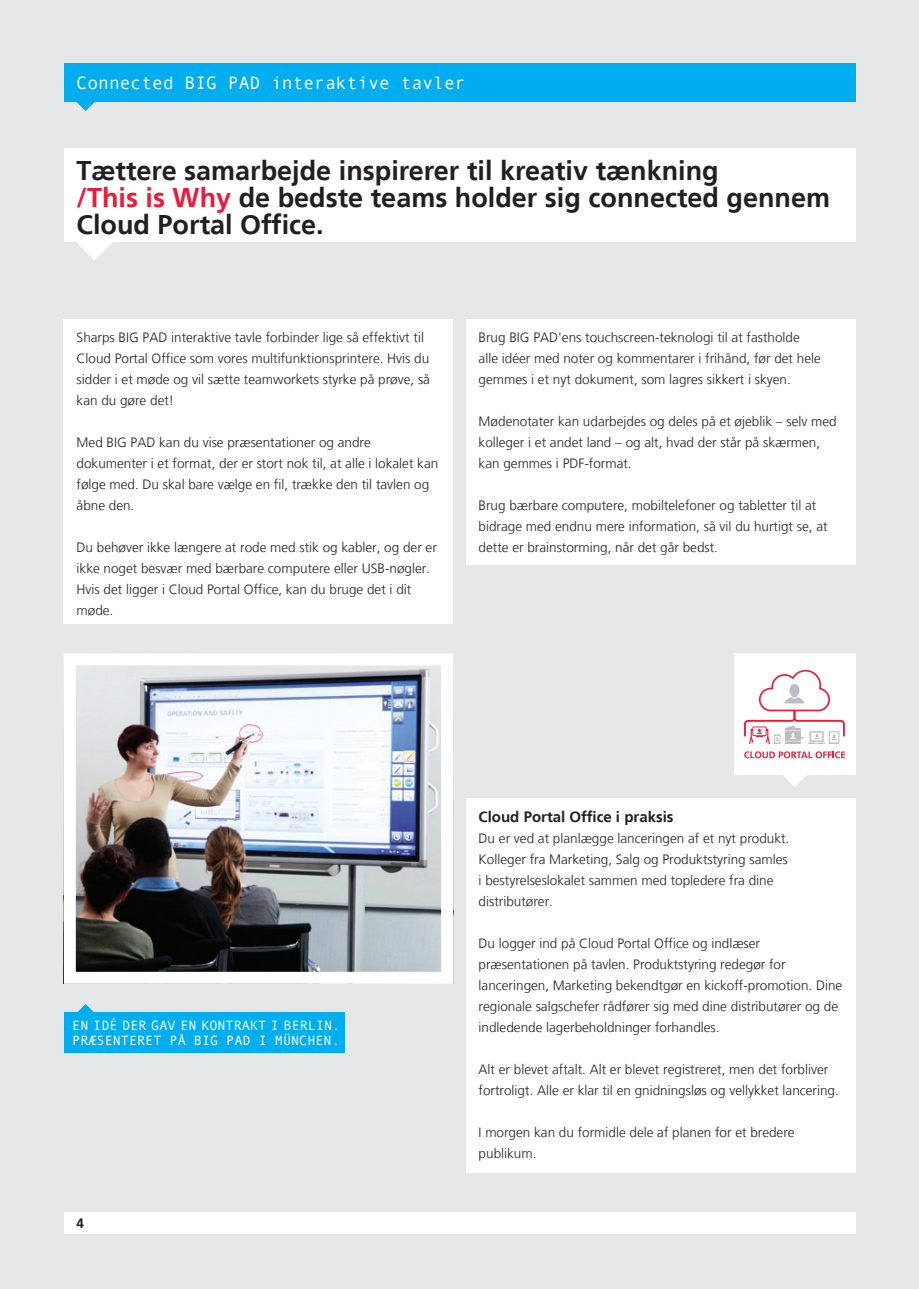
<style>
.page{position:relative;width:919px;height:1289px;background:#fff}
.page>*{position:absolute;margin:0;border:0;box-sizing:border-box;transform-origin:0 0}
.t1{font:700 27px/27px "Frutiger";color:#231f20}
.t2{font:18px "Andale Mono";color:#fff}
.t3{font:700 15px "Frutiger";color:#231f20}
.t4{font:300 13.5px/21px "Frutiger";color:#231f20}
.t5{font:13.5px/15px "Andale Mono";color:#fff}
.t6{font:700 13.5px "Frutiger";color:#231f20}
.s1{color:#ed1a3a}
</style>
<div class="page">
<div style="left:0;top:0;width:906px;height:1288px;background:#e6e7e9"></div>
<div style="left:906px;top:0;width:12px;height:1288px;background:#e6e7e9"></div>
<div style="left:64px;top:1012px;width:280px;height:41px;background:#00aeef"></div>
<svg style="left:77px;top:1004px;width:17px;height:8px"></svg>
<div style="left:64px;top:1212px;width:791px;height:21px;background:#fff"></div>
<div style="left:64px;top:149px;width:791px;height:93px;background:#fff"></div>
<svg style="left:77px;top:242px;width:35px;height:18px"></svg>
<div style="left:64px;top:319px;width:389px;height:304px;background:#fff"></div>
<div style="left:466px;top:319px;width:389px;height:245px;background:#fff"></div>
<div style="left:466px;top:798px;width:389px;height:374px;background:#fff"></div>
<div style="left:64px;top:64px;width:791px;height:38px;background:#00aeef"></div>
<svg style="left:77px;top:102px;width:18px;height:9px"></svg>
<img style="left:77px;top:668px;width:363px;height:302px">
<div style="left:64px;top:653px;width:389px;height:330px;border:12px solid #fff"></div>
<div style="left:733px;top:653px;width:122px;height:121px;background:#fff"></div>
<svg style="left:744px;top:669px;width:100px;height:75px"></svg>
<svg style="left:744px;top:751px;width:101px;height:36px"></svg>
<p class="t2" style="left:77px;top:71px;width:390px">Connected BIG PAD interaktive tavler</p>
<p class="t1" style="left:77px;top:157px;width:755px">Tættere samarbejde inspirerer til kreativ tænkning<br><span class="s1">/This is Why</span> de bedste teams holder sig connected gennem<br>Cloud Portal Office.</p>
<p class="t4" style="left:77px;top:327px;width:355px">Sharps BIG PAD interaktive tavle forbinder lige så effektivt til Cloud Portal Office som vores multifunktionsprintere. Hvis du sidder i et møde og vil sætte teamworkets styrke på prøve, så kan du gøre det!</p>
<p class="t4" style="left:77px;top:432px;width:363px">Med BIG PAD kan du vise præsentationer og andre dokumenter i et format, der er stort nok til, at alle i lokalet kan følge med. Du skal bare vælge en fil, trække den til tavlen og åbne den.</p>
<p class="t4" style="left:77px;top:537px;width:362px">Du behøver ikke længere at rode med stik og kabler, og der er ikke noget besvær med bærbare computere eller USB-nøgler.<br>Hvis det ligger i Cloud Portal Office, kan du bruge det i dit møde.</p>
<p class="t4" style="left:478px;top:327px;width:344px">Brug BIG PAD'ens touchscreen-teknologi til at fastholde alle idéer med noter og kommentarer i frihånd, før det hele gemmes i et nyt dokument, som lagres sikkert i skyen.</p>
<p class="t4" style="left:478px;top:411px;width:359px">Mødenotater kan udarbejdes og deles på et øjeblik – selv med kolleger i et andet land – og alt, hvad der står på skærmen, kan gemmes i PDF-format.</p>
<p class="t4" style="left:478px;top:495px;width:350px">Brug bærbare computere, mobiltelefoner og tabletter til at bidrage med endnu mere information, så vil du hurtigt se, at dette er brainstorming, når det går bedst.</p>
<p class="t5" style="left:72px;top:1017px;width:269px">EN IDÉ DER GAV EN KONTRAKT I BERLIN.<br>PRÆSENTERET PÅ BIG PAD I MÜNCHEN.</p>
<p class="t6" style="left:77px;top:1215px;width:9px">4</p>
<p class="t3" style="left:478px;top:808px;width:196px">Cloud Portal Office i praksis</p>
<p class="t4" style="left:478px;top:828px;width:312px">Du er ved at planlægge lanceringen af et nyt produkt.<br>Kolleger fra Marketing, Salg og Produktstyring samles i bestyrelseslokalet sammen med topledere fra dine distributører.</p>
<p class="t4" style="left:478px;top:933px;width:365px">Du logger ind på Cloud Portal Office og indlæser præsentationen på tavlen. Produktstyring redegør for lanceringen, Marketing bekendtgør en kickoff-promotion. Dine regionale salgschefer rådfører sig med dine distributører og de indledende lagerbeholdninger forhandles.</p>
<p class="t4" style="left:478px;top:1059px;width:362px">Alt er blevet aftalt. Alt er blevet registreret, men det forbliver fortroligt. Alle er klar til en gnidningsløs og vellykket lancering.</p>
<p class="t4" style="left:478px;top:1122px;width:317px">I morgen kan du formidle dele af planen for et bredere publikum.</p>
</div>
